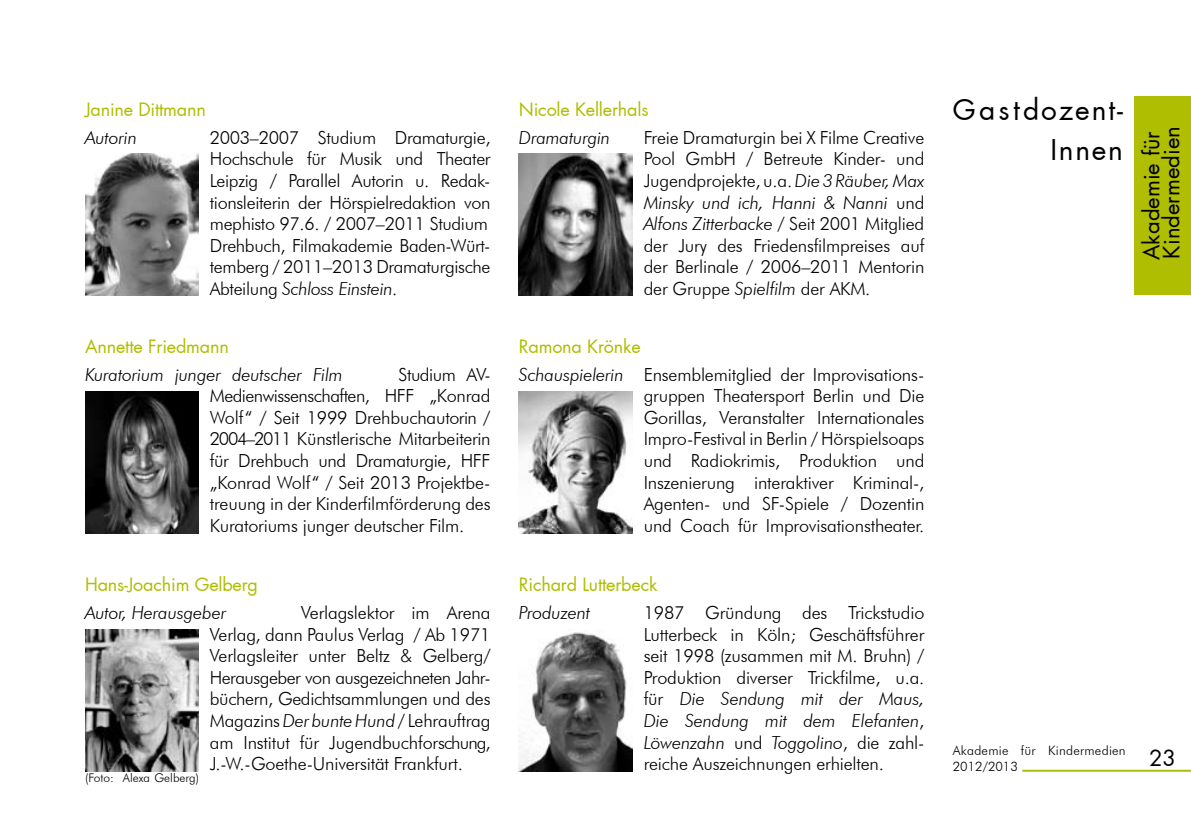
<style>
.page{position:relative;width:1191px;height:840px;background:#fff}
.page>*{position:absolute;margin:0;border:0;box-sizing:border-box;transform-origin:0 0}
.t1{font:28px/40px "Futura";letter-spacing:.07em;color:#000;text-align:right}
.t2{font:22px/20px "Futura";color:#000}
.t3{font:300 18px/21.6px "Futura BT";letter-spacing:-.01em;color:#000;text-align:justify}
.t4{font:18px "Futura";letter-spacing:-.01em;color:#afbe00}
.t5{font:italic 300 18px "Futura BT";letter-spacing:-.01em;color:#000}
.t6{font:300 13px/15.6px "Futura BT";letter-spacing:.02em;color:#000}
.t7{font:300 12px "Futura BT";color:#000}
.s1{font-style:italic}
</style>
<div class="page">
<hr style="left:1022px;top:769px;width:169px;height:2px;background:#afbe00">
<div style="left:1134px;top:96px;width:57px;height:199px;background:#afbe00"></div>
<img style="left:85px;top:153px;width:113px;height:142px">
<img style="left:519px;top:153px;width:113px;height:142px">
<img style="left:85px;top:391px;width:113px;height:142px">
<img style="left:85px;top:629px;width:113px;height:142px">
<img style="left:519px;top:391px;width:113px;height:142px">
<img style="left:519px;top:632px;width:113px;height:139px">
<p class="t4" style="left:85px;top:97px;width:122px">Janine Dittmann</p>
<p class="t5" style="left:85px;top:126px;width:53px">Autorin</p>
<p class="t3" style="left:210px;top:126px;width:282px;text-align:left">2003–2007 Studium Dramaturgie, Hochschule für Musik und Theater Leipzig / Parallel Autorin u. Redak&shy;tionsleiterin der Hörspielredaktion von mephisto 97.6. / 2007–2011 Studium Drehbuch, Filmakademie Baden-Würt&shy;temberg / 2011–2013 Dramaturgische Abteilung <span class="s1">Schloss Einstein</span>.</p>
<p class="t4" style="left:85px;top:334px;width:145px">Annette Friedmann</p>
<p class="t5" style="left:85px;top:363px;width:259px">Kuratorium junger deutscher Film</p>
<p class="t3" style="left:210px;top:363px;width:282px;text-indent:189px">Studium AV-Medienwissenschaften, HFF „Konrad Wolf“ / Seit 1999 Drehbuchautorin / 2004–2011 Künstlerische Mitarbeiterin für Drehbuch und Dramaturgie, HFF „Konrad Wolf“ / Seit 2013 Projektbe&shy;treuung in der Kinderfilmförderung des Kuratoriums junger deutscher Film.</p>
<p class="t4" style="left:85px;top:572px;width:174px">Hans-Joachim Gelberg</p>
<p class="t5" style="left:85px;top:601px;width:143px">Autor, Herausgeber</p>
<p class="t3" style="left:210px;top:601px;width:282px;text-indent:91px">Verlagslektor im Arena Verlag, dann Paulus Verlag / Ab 1971<br>Verlagsleiter unter Beltz &amp; Gelberg/ Herausgeber von ausgezeichneten Jahr&shy;büchern, Gedichtsammlungen und des Magazins <span class="s1">Der bunte Hund</span> / Lehrauftrag am Institut für Jugendbuchforschung, J.-W.-Goethe-Universität Frankfurt.</p>
<p class="t7" style="left:85px;top:770px;width:115px">(Foto: Alexa Gelberg)</p>
<p class="t4" style="left:519px;top:97px;width:131px">Nicole Kellerhals</p>
<p class="t5" style="left:519px;top:126px;width:93px">Dramaturgin</p>
<p class="t3" style="left:643px;top:126px;width:282px">Freie Dramaturgin bei X Filme Creative Pool GmbH / Betreute Kinder- und Jugendprojekte, u.a. <span class="s1">Die 3 Räuber, Max Minsky und ich, Hanni &amp; Nanni</span> und <span class="s1">Alfons Zitterbacke</span> / Seit 2001 Mitglied der Jury des Friedensfilmpreises auf der Berlinale / 2006–2011 Mentorin der Gruppe <span class="s1">Spielfilm</span> der AKM.</p>
<p class="t4" style="left:519px;top:334px;width:123px">Ramona Krönke</p>
<p class="t3" style="left:643px;top:363px;width:282px;text-indent:-125px"><span class="s1">Schauspielerin</span> Ensemblemitglied der Improvisations&shy;gruppen Theatersport Berlin und Die Gorillas, Veranstalter Internationales Impro-Festival in Berlin / Hörspielsoaps und Radiokrimis, Produktion und Inszenierung interaktiver Kriminal-, Agenten- und SF-Spiele / Dozentin und Coach für Improvisationstheater.</p>
<p class="t4" style="left:519px;top:572px;width:140px">Richard Lutterbeck</p>
<p class="t5" style="left:519px;top:601px;width:73px">Produzent</p>
<p class="t3" style="left:643px;top:601px;width:282px">1987 Gründung des Trickstudio Lutterbeck in Köln; Geschäftsführer seit 1998 (zusammen mit M. Bruhn) / Produktion diverser Trickfilme, u.a. für <span class="s1">Die Sendung mit der Maus, Die Sendung mit dem Elefanten</span>, <span class="s1">Löwenzahn</span> und <span class="s1">Toggolino</span>, die zahl&shy;reiche Auszeichnungen erhielten.</p>
<h1 class="t1" style="left:952px;top:89px;width:172px">Gastdozent-<br>Innen</h1>
<p class="t2" style="left:1141px;top:260px;width:135px;rotate:-90deg">Akademie für<br>Kindermedien</p>
<p class="t6" style="left:952px;top:742px;width:174px">Akademie für Kindermedien<br>2012/2013</p>
<p class="t2" style="left:1149px;top:748px;width:29px">23</p>
</div>
